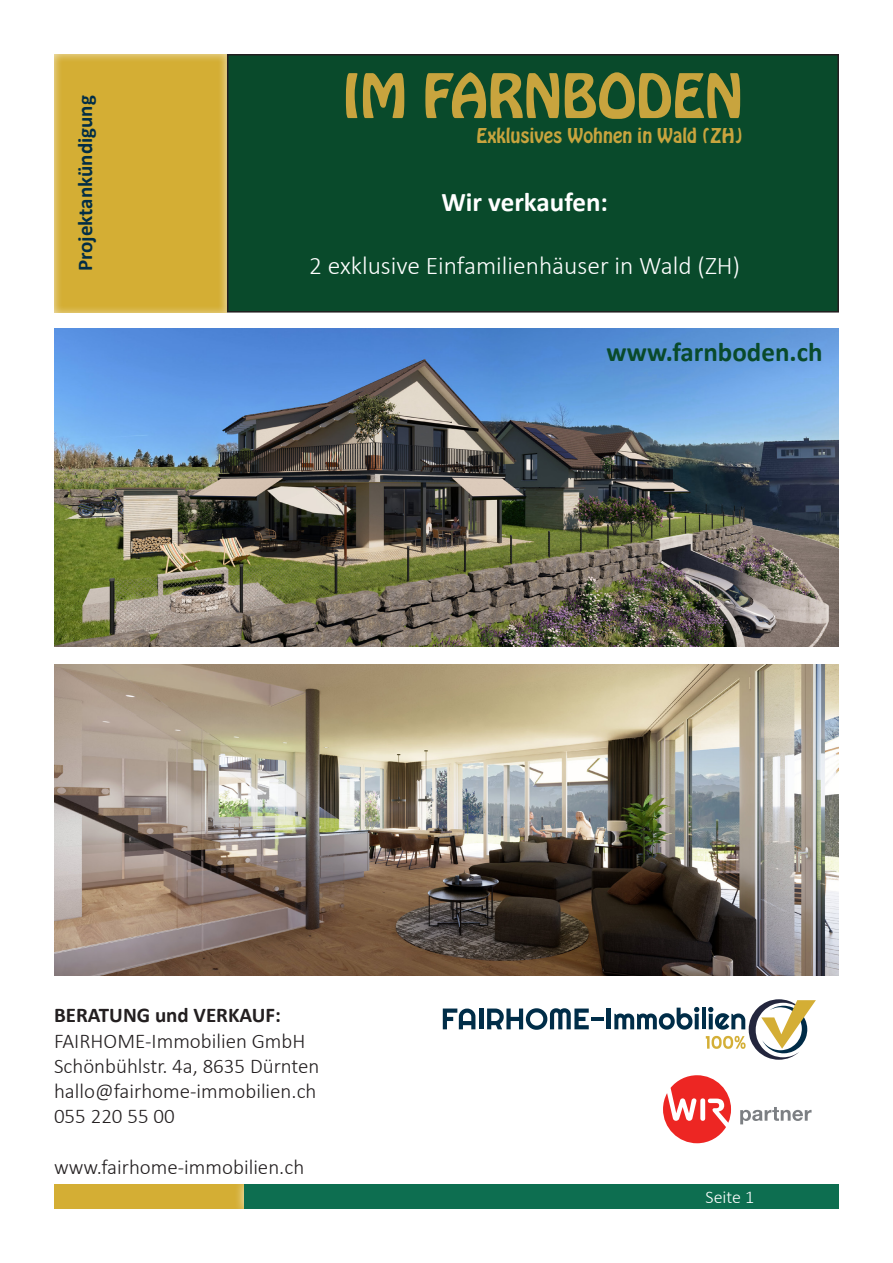
<style>
.page{position:relative;width:893px;height:1263px;background:#fff}
.page>*{position:absolute;margin:0;border:0;box-sizing:border-box;transform-origin:0 0}
.t1{font:54px "Hobo Std";color:#c8a43e}
.t2{font:700 27px "Calibri";color:#094a2b}
.t3{font:700 27px "Calibri";color:#fff}
.t4{font:300 25.5px "Calibri";color:#fff}
.t5{font:300 21px "Calibri";color:#231f20}
.t6{font:700 21px "Calibri";color:#231f20}
.t7{font:700 21px "Calibri";color:#012d46}
.t8{font:18px "Hobo Std";color:#c8a43e}
.t9{font:300 18px "Calibri";color:#fff}
</style>
<div class="page">
<div style="left:54px;top:1184px;width:190px;height:25px;background:#d4ae34"></div>
<div style="left:234px;top:1175px;width:614px;height:43px;background:#fff"></div>
<div style="left:244px;top:1184px;width:594px;height:25px;background:#0d6e50"></div>
<div style="left:54px;top:54px;width:173px;height:259px;background:#fff;opacity:.75"></div>
<svg style="left:443px;top:1008px;width:32px;height:21px"></svg>
<hr style="left:479px;top:1008px;width:4px;height:21px;background:#002d48">
<svg style="left:487px;top:1008px;width:102px;height:22px"></svg>
<hr style="left:591px;top:1017px;width:12px;height:4px;background:#002d48">
<hr style="left:607px;top:1008px;width:4px;height:21px;background:#002d48">
<svg style="left:614px;top:1007px;width:85px;height:23px"></svg>
<hr style="left:702px;top:1008px;width:4px;height:21px;background:#002d48">
<svg style="left:706px;top:999px;width:110px;height:61px"></svg>
<div style="left:217px;top:44px;width:631px;height:278px;background:#fff;opacity:.75"></div>
<div style="left:228px;top:55px;width:610px;height:257px;background:#094a2b"></div>
<div style="left:227px;top:54px;width:612px;height:259px;border:2px solid #231f20"></div>
<img style="left:54px;top:664px;width:785px;height:311px">
<img style="left:54px;top:328px;width:785px;height:318px">
<svg style="left:740px;top:1107px;width:71px;height:17px"></svg>
<svg style="left:663px;top:1075px;width:68px;height:68px"></svg>
<p class="t7" style="left:72px;top:271px;width:177px;rotate:-90deg">Projektankündigung</p>
<p class="t1" style="left:343px;top:59px;width:402px">IM FARNBODEN</p>
<p class="t8" style="left:477px;top:123px;width:268px">Exklusives Wohnen in Wald (ZH)</p>
<p class="t3" style="left:441px;top:185px;width:168px">Wir verkaufen:</p>
<p class="t4" style="left:309px;top:250px;width:432px">2 exklusive Einfamilienhäuser in Wald (ZH)</p>
<p class="t2" style="left:607px;top:335px;width:217px">www.farnboden.ch</p>
<p class="t6" style="left:54px;top:1002px;width:229px">BERATUNG und VERKAUF:</p>
<p class="t5" style="left:54px;top:1028px;width:253px">FAIRHOME-Immobilien GmbH</p>
<p class="t5" style="left:54px;top:1053px;width:267px">Schönbühlstr. 4a, 8635 Dürnten</p>
<p class="t5" style="left:54px;top:1078px;width:264px">hallo@fairhome-immobilien.ch</p>
<p class="t5" style="left:54px;top:1103px;width:122px">055 220 55 00</p>
<p class="t5" style="left:54px;top:1154px;width:252px">www.fairhome-immobilien.ch</p>
<p class="t9" style="left:706px;top:1186px;width:50px">Seite 1</p>
</div>
